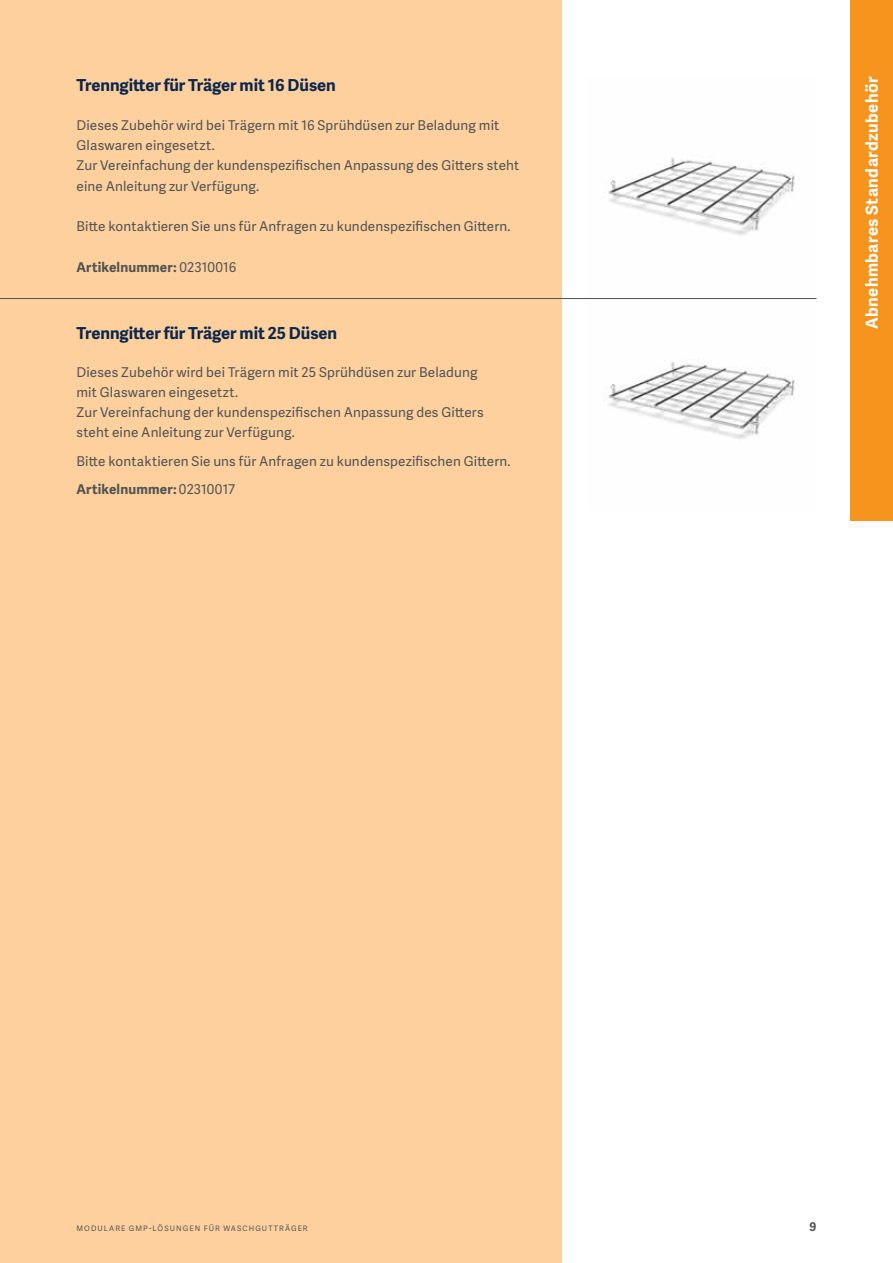
<style>
.page{position:relative;width:893px;height:1263px;background:#fff}
.page>*{position:absolute;margin:0;border:0;box-sizing:border-box;transform-origin:0 0}
.t1{font:700 16.5px "Adelle Sans";color:#0c274c}
.t2{font:700 16.5px "Adelle Sans";letter-spacing:.025em;color:#fff}
.t3{font:13.5px/20.2px "Adelle Sans";letter-spacing:.01em;color:#505353}
.t4{font:700 13.5px "Adelle Sans";letter-spacing:.01em;color:#505353}
.t5{font:700 12px "Adelle Sans";color:#505353}
.t6{font:7.5px "Adelle Sans";letter-spacing:.14em;color:#505353}
.s1{font-weight:400}
.s2{font-weight:700}
</style>
<div class="page">
<div style="left:0;top:0;width:561px;height:1263px;background:#fed09e"></div>
<img style="left:604px;top:361px;width:191px;height:78px">
<img style="left:604px;top:157px;width:191px;height:78px">
<div style="left:850px;top:0;width:43px;height:520px;background:#f7941e"></div>
<hr style="left:0;top:298px;width:816px;height:1px;background:#505353">
<p class="t1" style="left:77px;top:73px;width:261px">Trenngitter für Träger mit 16 Düsen</p>
<p class="t3" style="left:77px;top:114px;width:444px">Dieses Zubehör wird bei Trägern mit 16 Sprühdüsen zur Beladung mit Glaswaren eingesetzt.<br>Zur Vereinfachung der kundenspezifischen Anpassung des Gitters steht eine Anleitung zur Verfügung.</p>
<p class="t3" style="left:77px;top:216px;width:436px">Bitte kontaktieren Sie uns für Anfragen zu kundenspezifischen Gittern.</p>
<p class="t4" style="left:77px;top:257px;width:161px">Artikelnummer: <span class="s1">02310016</span></p>
<p class="t1" style="left:77px;top:321px;width:262px">Trenngitter für Träger mit 25 Düsen</p>
<p class="t3" style="left:77px;top:362px;width:409px">Dieses Zubehör wird bei Trägern mit 25 Sprühdüsen zur Beladung mit Glaswaren eingesetzt.<br>Zur Vereinfachung der kundenspezifischen Anpassung des Gitters steht eine Anleitung zur Verfügung.</p>
<p class="t3" style="left:77px;top:446px;width:436px;line-height:28.5px">Bitte kontaktieren Sie uns für Anfragen zu kundenspezifischen Gittern.<br><span class="s2">Artikelnummer:</span> 02310017</p>
<p class="t2" style="left:860px;top:329px;width:254px;rotate:-90deg">Abnehmbares Standardzubehör</p>
<p class="t6" style="left:77px;top:1223px;width:233px">Modulare GMP-Lösung en für Waschg utträg er</p>
<p class="t5" style="left:809px;top:1218px;width:8px">9</p>
</div>
